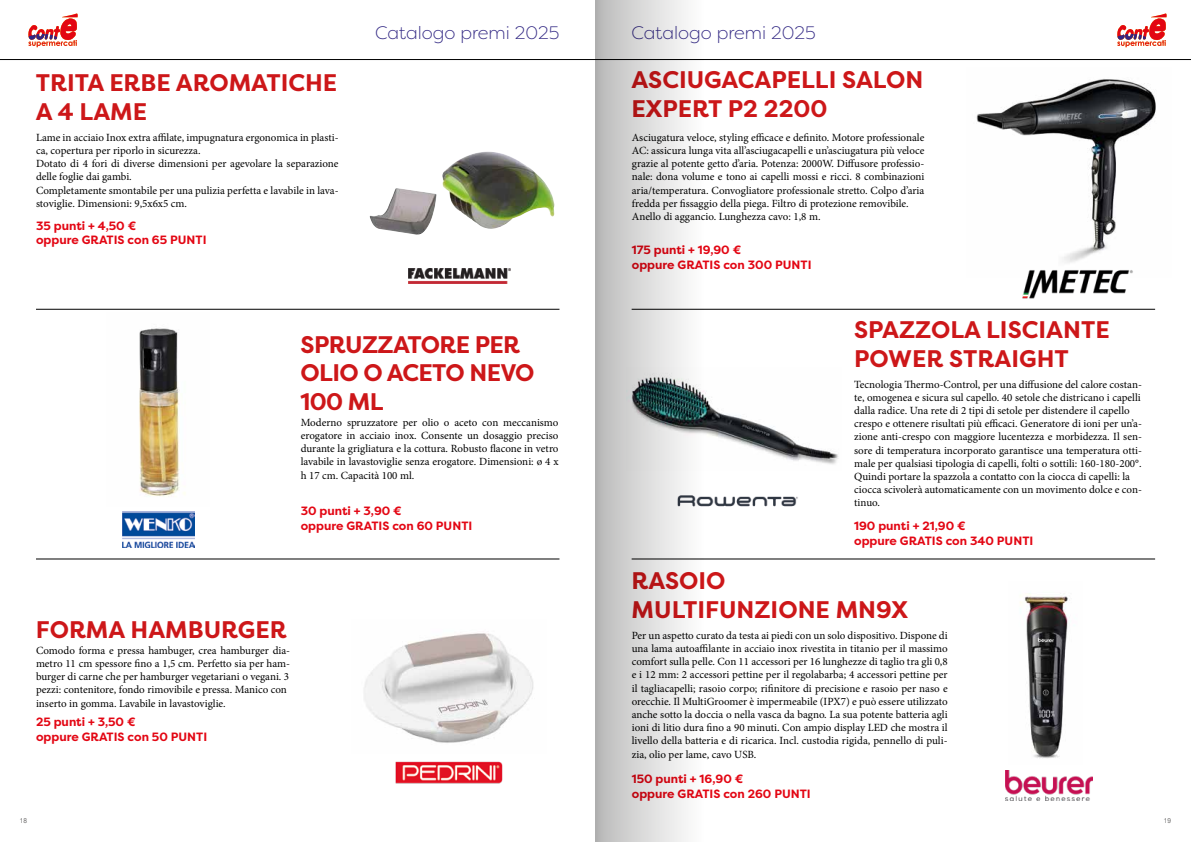
<style>
.page{position:relative;width:1191px;height:842px;background:#fff}
.page>*{position:absolute;margin:0;border:0;box-sizing:border-box;transform-origin:0 0}
.t1{font:700 24px/28.8px "Filson Pro";color:#cd1719}
.t2{font:700 24px/28.8px "Filson Pro";letter-spacing:-.025em;color:#cd1719}
.t3{font:300 18px "Filson Pro";color:#312783}
.t4{font:700 12px/14.4px "Filson Pro";color:#e30613}
.t5{font:11px/13.2px "Minion Pro";color:#000}
.t6{font:7px "Helvetica Neue";color:#706f6f;scale:.93 1}
</style>
<div class="page">
<img style="left:369px;top:152px;width:185px;height:83px">
<img style="left:139px;top:328px;width:47px;height:169px">
<img style="left:976px;top:79px;width:180px;height:184px">
<img style="left:364px;top:633px;width:170px;height:110px">
<img style="left:703px;top:391px;width:136px;height:74px">
<img style="left:1020px;top:593px;width:48px;height:166px">
<img style="left:123px;top:512px;width:72px;height:35px">
<img style="left:1022px;top:270px;width:111px;height:29px">
<img style="left:395px;top:761px;width:108px;height:23px">
<img style="left:703px;top:496px;width:95px;height:11px">
<img style="left:1005px;top:771px;width:87px;height:29px">
<img style="left:408px;top:269px;width:102px;height:15px">
<hr style="left:0;top:59px;width:1191px;height:1px;background:#000">
<hr style="left:36px;top:309px;width:523px;height:1px;background:#000">
<hr style="left:631px;top:309px;width:524px;height:1px;background:#000">
<hr style="left:36px;top:559px;width:523px;height:1px;background:#000">
<hr style="left:631px;top:559px;width:524px;height:1px;background:#000">
<svg style="left:28px;top:13px;width:50px;height:34px"></svg>
<svg style="left:1117px;top:13px;width:50px;height:34px"></svg>
<svg style="left:595px;top:0;width:108px;height:842px"></svg>
<h2 class="t3" style="left:375px;top:21px;width:186px">Catalogo premi 2025</h2>
<h2 class="t3" style="left:631px;top:21px;width:186px">Catalogo premi 2025</h2>
<h1 class="t1" style="left:36px;top:69px;width:303px">TRITA ERBE AROMATICHE<br>A 4 LAME</h1>
<h1 class="t1" style="left:631px;top:66px;width:293px">ASCIUGACAPELLI SALON<br>EXPERT P2 2200</h1>
<p class="t5" style="left:36px;top:131px;width:304px">Lame in acciaio Inox extra affilate, impugnatura ergonomica in plasti&shy;ca, copertura per riporlo in sicurezza.<br>Dotato di 4 fori di diverse dimensioni per agevolare la separazione delle foglie dai gambi.<br>Completamente smontabile per una pulizia perfetta e lavabile in lava&shy;stoviglie. Dimensioni: 9,5x6x5 cm.</p>
<p class="t5" style="left:632px;top:131px;width:294px">Asciugatura veloce, styling efficace e definito. Motore professionale AC: assicura lunga vita all’asciugacapelli e un’asciugatura più veloce grazie al potente getto d’aria. Potenza: 2000W. Diffusore professio&shy;nale: dona volume e tono ai capelli mossi e ricci. 8 combinazioni aria/temperatura. Convogliatore professionale stretto. Colpo d’aria fredda per fissaggio della piega. Filtro di protezione removibile.<br>Anello di aggancio. Lunghezza cavo: 1,8 m.</p>
<p class="t4" style="left:36px;top:218px;width:172px">35 punti + 4,50 €<br>oppure GRATIS con 65 PUNTI</p>
<p class="t4" style="left:632px;top:243px;width:181px">175 punti + 19,90 €<br>oppure GRATIS con 300 PUNTI</p>
<h1 class="t2" style="left:300px;top:330px;width:235px">SPRUZZATORE PER<br>OLIO O ACETO NEVO<br>100 ML</h1>
<p class="t5" style="left:301px;top:416px;width:259px;text-align:justify">Moderno spruzzatore per olio o aceto con meccanismo erogatore in acciaio inox. Consente un dosaggio preciso durante la grigliatura e la cottura. Robusto flacone in vetro lavabile in lavastoviglie senza erogatore. Dimensioni: ø 4 x h 17 cm. Capacità 100 ml.</p>
<p class="t4" style="left:301px;top:504px;width:173px">30 punti + 3,90 €<br>oppure GRATIS con 60 PUNTI</p>
<h1 class="t1" style="left:36px;top:615px;width:252px">FORMA HAMBURGER</h1>
<p class="t5" style="left:36px;top:644px;width:256px">Comodo forma e pressa hambuger, crea hamburger dia&shy;metro 11 cm spessore fino a 1,5 cm. Perfetto sia per ham&shy;burger di carne che per hamburger vegetariani o vegani. 3 pezzi: contenitore, fondo rimovibile e pressa. Manico con inserto in gomma. Lavabile in lavastoviglie.</p>
<p class="t4" style="left:36px;top:715px;width:173px">25 punti + 3,50 €<br>oppure GRATIS con 50 PUNTI</p>
<h1 class="t1" style="left:854px;top:316px;width:257px">SPAZZOLA LISCIANTE<br>POWER STRAIGHT</h1>
<p class="t5" style="left:854px;top:377px;width:289px">Tecnologia Thermo-Control, per una diffusione del calore costan&shy;te, omogenea e sicura sul capello. 40 setole che districano i capelli dalla radice. Una rete di 2 tipi di setole per distendere il capello crespo e ottenere risultati più efficaci. Generatore di ioni per un’a&shy;zione anti-crespo con maggiore lucentezza e morbidezza. Il sen&shy;sore di temperatura incorporato garantisce una temperatura otti&shy;male per qualsiasi tipologia di capelli, folti o sottili: 160-180-200°.<br>Quindi portare la spazzola a contatto con la ciocca di capelli: la ciocca scivolerà automaticamente con un movimento dolce e con&shy;tinuo.</p>
<p class="t4" style="left:854px;top:519px;width:181px">190 punti + 21,90 €<br>oppure GRATIS con 340 PUNTI</p>
<h1 class="t1" style="left:631px;top:567px;width:278px">RASOIO<br>MULTIFUNZIONE MN9X</h1>
<p class="t5" style="left:632px;top:629px;width:317px;text-align:justify">Per un aspetto curato da testa ai piedi con un solo dispositivo. Dispone di una lama autoaffilante in acciaio inox rivestita in titanio per il massimo comfort sulla pelle. Con 11 accessori per 16 lunghezze di taglio tra gli 0,8 e i 12 mm: 2 accessori pettine per il regolabarba; 4 accessori pettine per il tagliacapelli; rasoio corpo; rifinitore di precisione e rasoio per naso e orecchie. Il MultiGroomer è impermeabile (IPX7) e può essere utilizzato anche sotto la doccia o nella vasca da bagno. La sua potente batteria agli ioni di litio dura fino a 90 minuti. Con ampio display LED che mostra il livello della batteria e di ricarica. Incl. custodia rigida, pennello di puli&shy;zia, olio per lame, cavo USB.</p>
<p class="t4" style="left:632px;top:772px;width:180px">150 punti + 16,90 €<br>oppure GRATIS con 260 PUNTI</p>
<p class="t6" style="left:20px;top:815px;width:9px">18</p>
<p class="t6" style="left:1164px;top:815px;width:9px">19</p>
</div>
